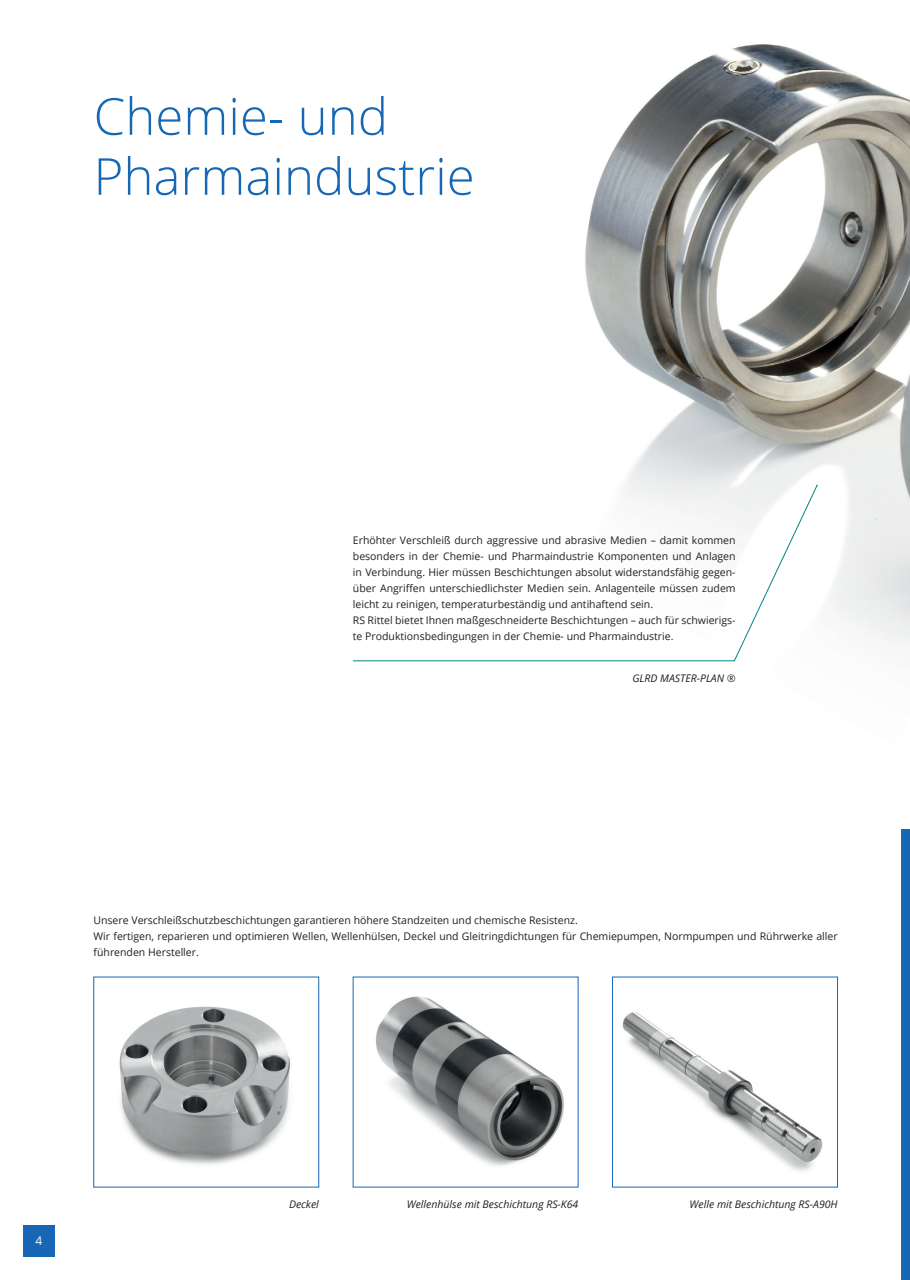
<style>
.page{position:relative;width:910px;height:1280px;background:#fff}
.page>*{position:absolute;margin:0;border:0;box-sizing:border-box;transform-origin:0 0}
.t1{font:300 51px/60px "Open Sans";color:#1768b4}
.t2{font:12px "Open Sans";color:#fff}
.t3{font:10.5px/15.9px "Open Sans";color:#231f20}
.t4{font:italic 10.5px "Open Sans";color:#231f20}
</style>
<div class="page">
<img style="left:353px;top:44px;width:557px;height:618px">
<div style="left:901px;top:829px;width:9px;height:451px;background:#1768b4"></div>
<img style="left:119px;top:1006px;width:171px;height:159px">
<img style="left:375px;top:996px;width:189px;height:170px">
<img style="left:622px;top:1012px;width:201px;height:159px">
<div style="left:612px;top:977px;width:226px;height:210px;border:1px solid #1768b4"></div>
<svg style="left:353px;top:485px;width:464px;height:176px"></svg>
<div style="left:24px;top:1225px;width:31px;height:31px;background:#1768b4"></div>
<h1 class="t1" style="left:94px;top:85px;width:383px">Chemie- und<br>Pharmaindustrie</h1>
<p class="t3" style="left:353px;top:532px;width:384px">Erhöhter Verschleiß durch aggressive und abrasive Medien – damit kommen besonders in der Chemie- und Pharmaindustrie Komponenten und Anlagen in Verbindung. Hier müssen Beschichtungen absolut widerstandsfähig gegen&shy;über Angriffen unterschiedlichster Medien sein. Anlagenteile müssen zudem leicht zu reinigen, temperaturbeständig und antihaftend sein.<br>RS Rittel bietet Ihnen maßgeschneiderte Beschichtungen – auch für schwierigs&shy;te Produktionsbedingungen in der Chemie- und Pharmaindustrie.</p>
<p class="t4" style="left:632px;top:671px;width:105px">GLRD MASTER-PLAN ®</p>
<p class="t3" style="left:94px;top:912px;width:746px">Unsere Verschleißschutzbeschichtungen garantieren höhere Standzeiten und chemische Resistenz.<br>Wir fertigen, reparieren und optimieren Wellen, Wellenhülsen, Deckel und Gleitringdichtungen für Chemiepumpen, Normpumpen und Rührwerke aller führenden Hersteller.</p>
<p class="t2" style="left:36px;top:1232px;width:8px">4</p>
<p class="t4" style="left:289px;top:1197px;width:31px">Deckel</p>
<p class="t4" style="left:407px;top:1197px;width:173px">Wellenhülse mit Beschichtung RS-K64</p>
<p class="t4" style="left:690px;top:1197px;width:150px">Welle mit Beschichtung RS-A90H</p>
</div>
